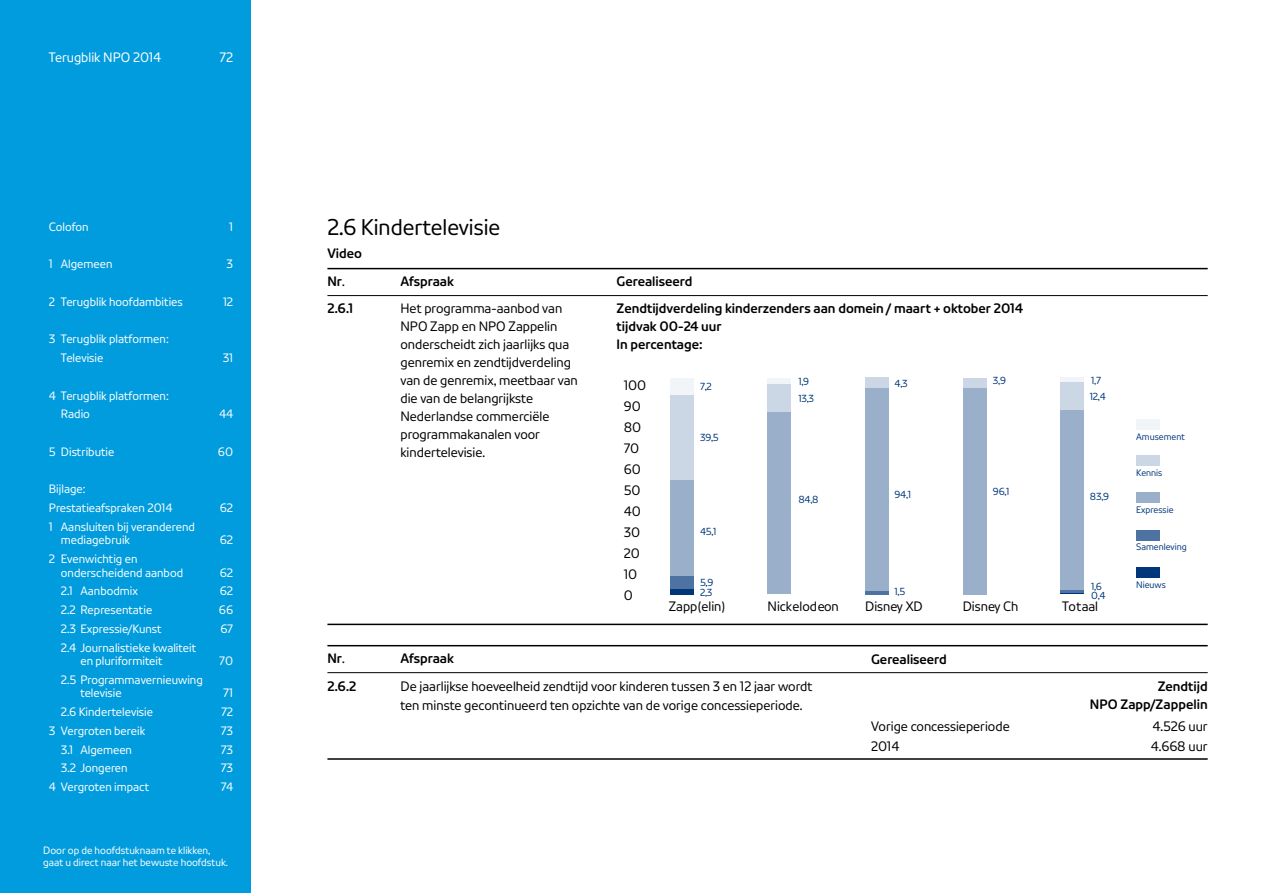
<style>
.page{position:relative;width:1263px;height:893px;background:#fff}
.page>*{position:absolute;margin:0;border:0;box-sizing:border-box;transform-origin:0 0}
.t1{font:22.5px "NPO Sans";color:#000}
.t2{font:13.5px/21px "NPO Sans";color:#000}
.t3{font:700 13.5px/27px "NPO Sans";color:#000}
.t4{font:13.5px "NPO Sans";color:#fff}
.t5{font:12px/13.5px "NPO Sans";color:#fff}
.t6{font:10.5px/12px "NPO Sans";color:#fff}
.t7{font:10.05px "NPO Sans";letter-spacing:-.025em;color:#00377b}
.t8{font:9.3px "NPO Sans";color:#00377b}
.s1{font-weight:400}
</style>
<div class="page">
<div style="left:0;top:0;width:251px;height:893px;background:#009cdd"></div>
<hr style="left:327px;top:268px;width:881px;height:1px;background:#000">
<hr style="left:327px;top:624px;width:881px;height:1px;background:#000">
<hr style="left:327px;top:295px;width:881px;height:1px;background:#000">
<hr style="left:1060px;top:592px;width:24px;height:2px;background:#00377b">
<hr style="left:1060px;top:590px;width:24px;height:2px;background:#4d73a3">
<div style="left:1060px;top:409px;width:24px;height:181px;background:#99afca"></div>
<div style="left:1060px;top:382px;width:24px;height:27px;background:#ccd7e5"></div>
<hr style="left:1060px;top:378px;width:24px;height:4px;background:#f2f5f8">
<div style="left:963px;top:387px;width:23px;height:207px;background:#99afca"></div>
<div style="left:963px;top:378px;width:23px;height:9px;background:#ccd7e5"></div>
<svg style="left:865px;top:590px;width:24px;height:4px"></svg>
<div style="left:865px;top:388px;width:24px;height:202px;background:#99afca"></div>
<div style="left:865px;top:378px;width:24px;height:10px;background:#ccd7e5"></div>
<div style="left:767px;top:411px;width:24px;height:183px;background:#99afca"></div>
<div style="left:767px;top:383px;width:24px;height:28px;background:#ccd7e5"></div>
<div style="left:767px;top:378px;width:24px;height:5px;background:#f2f5f8"></div>
<div style="left:670px;top:588px;width:24px;height:6px;background:#00377b"></div>
<div style="left:670px;top:576px;width:24px;height:12px;background:#4d73a3"></div>
<div style="left:670px;top:479px;width:24px;height:97px;background:#99afca"></div>
<div style="left:670px;top:394px;width:24px;height:85px;background:#ccd7e5"></div>
<div style="left:670px;top:378px;width:24px;height:16px;background:#f2f5f8"></div>
<div style="left:1136px;top:455px;width:24px;height:11px;background:#ccd7e5"></div>
<div style="left:1136px;top:492px;width:24px;height:11px;background:#99afca"></div>
<div style="left:1136px;top:530px;width:24px;height:10px;background:#4d73a3"></div>
<div style="left:1136px;top:567px;width:24px;height:11px;background:#00377b"></div>
<div style="left:1136px;top:419px;width:24px;height:10px;background:#f2f5f8"></div>
<hr style="left:327px;top:645px;width:881px;height:1px;background:#000">
<hr style="left:327px;top:672px;width:881px;height:1px;background:#000">
<hr style="left:327px;top:758px;width:881px;height:2px;background:#000">
<p class="t4" style="left:49px;top:49px;width:114px">Terugblik NPO 2014</p>
<p class="t4" style="left:219px;top:49px;width:15px">72</p>
<p class="t5" style="left:49px;top:220px;width:41px">Colofon</p>
<p class="t5" style="left:229px;top:220px;width:5px">1</p>
<p class="t5" style="left:49px;top:257px;width:65px">1 Algemeen</p>
<p class="t5" style="left:227px;top:257px;width:8px">3</p>
<p class="t5" style="left:49px;top:295px;width:135px">2 Terugblik hoofdambities</p>
<p class="t5" style="left:223px;top:295px;width:12px">12</p>
<p class="t5" style="left:61px;top:330px;width:109px;line-height:18.8px;text-indent:-12px">3 Terugblik platformen:<br>Televisie</p>
<p class="t5" style="left:223px;top:351px;width:12px">31</p>
<p class="t5" style="left:61px;top:386px;width:109px;line-height:18.8px;text-indent:-12px">4 Terugblik platformen:<br>Radio</p>
<p class="t5" style="left:219px;top:407px;width:16px">44</p>
<p class="t5" style="left:49px;top:445px;width:67px">5 Distributie</p>
<p class="t5" style="left:218px;top:445px;width:17px">60</p>
<p class="t5" style="left:49px;top:480px;width:125px;line-height:18.8px">Bijlage:<br>Prestatieafspraken 2014</p>
<p class="t5" style="left:220px;top:501px;width:15px">62</p>
<p class="t5" style="left:61px;top:520px;width:136px;text-indent:-12px">1 Aansluiten bij veranderend mediagebruik</p>
<p class="t5" style="left:61px;top:552px;width:124px;text-indent:-12px">2 Evenwichtig en onderscheidend aanbod</p>
<p class="t5" style="left:220px;top:533px;width:15px">62</p>
<p class="t5" style="left:220px;top:565px;width:15px">62</p>
<p class="t5" style="left:61px;top:584px;width:79px">2.1 Aanbodmix</p>
<p class="t5" style="left:220px;top:584px;width:15px">62</p>
<p class="t5" style="left:61px;top:603px;width:93px">2.2 Representatie</p>
<p class="t5" style="left:219px;top:603px;width:16px">66</p>
<p class="t5" style="left:61px;top:622px;width:102px">2.3 Expressie/Kunst</p>
<p class="t5" style="left:220px;top:622px;width:14px">67</p>
<p class="t5" style="left:80px;top:640px;width:117px;text-indent:-20px">2.4 Journalistieke kwaliteit en pluriformiteit</p>
<p class="t5" style="left:219px;top:654px;width:15px">70</p>
<p class="t5" style="left:80px;top:673px;width:124px;text-indent:-20px">2.5 Programmavernieuwing televisie</p>
<p class="t5" style="left:223px;top:686px;width:12px">71</p>
<p class="t5" style="left:61px;top:705px;width:94px">2.6 Kindertelevisie</p>
<p class="t5" style="left:221px;top:705px;width:14px">72</p>
<p class="t5" style="left:49px;top:724px;width:98px">3 Vergroten bereik</p>
<p class="t5" style="left:221px;top:724px;width:14px">73</p>
<p class="t5" style="left:61px;top:742px;width:73px">3.1 Algemeen</p>
<p class="t5" style="left:221px;top:742px;width:14px">73</p>
<p class="t5" style="left:61px;top:761px;width:68px">3.2 Jongeren</p>
<p class="t5" style="left:221px;top:761px;width:14px">73</p>
<p class="t5" style="left:49px;top:780px;width:102px">4 Vergroten impact</p>
<p class="t5" style="left:221px;top:780px;width:14px">74</p>
<p class="t6" style="left:43px;top:844px;width:186px">Door op de hoofdstuknaam te klikken, gaat u direct naar het bewuste hoofdstuk.</p>
<h1 class="t1" style="left:327px;top:213px;width:174px">2.6 Kindertelevisie</h1>
<p class="t3" style="left:327px;top:238px;width:36px;line-height:28.7px">Video<br>Nr<span class="s1">.</span></p>
<p class="t3" style="left:327px;top:295px;width:27px">2.6.1</p>
<p class="t3" style="left:400px;top:268px;width:55px">Afspraak</p>
<p class="t2" style="left:400px;top:299px;width:179px;line-height:18px">Het programma-aanbod van<br>NPO Zapp en NPO Zappelin onderscheidt zich jaarlijks qua genremix en zendtijdverdeling van de genremix, meetbaar van die van de belangrijkste<br>Nederlandse commerciële programmakanalen voor kindertelevisie.</p>
<p class="t3" style="left:617px;top:268px;width:408px">Gerealiseerd<br>Zendtijdverdeling kinderzenders aan domein / maart + oktober 2014</p>
<p class="t3" style="left:617px;top:317px;width:107px;line-height:18px">tijdvak 00-24 uur<br>In percentage:</p>
<p class="t2" style="left:624px;top:375px;width:24px">100<br>90<br>80<br>70<br>60<br>50<br>40<br>30<br>20<br>10<br>0</p>
<p class="t2" style="left:669px;top:595px;width:58px">Zapp(elin)</p>
<p class="t2" style="left:767px;top:595px;width:73px">Nickelodeon</p>
<p class="t2" style="left:865px;top:595px;width:59px">Disney XD</p>
<p class="t2" style="left:963px;top:595px;width:57px">Disney Ch</p>
<p class="t2" style="left:1062px;top:595px;width:38px">Totaal</p>
<p class="t7" style="left:993px;top:374px;width:15px">3,9</p>
<p class="t7" style="left:1091px;top:374px;width:11px">1,7</p>
<p class="t7" style="left:798px;top:375px;width:12px">1,9</p>
<p class="t7" style="left:894px;top:377px;width:15px">4,3</p>
<p class="t7" style="left:700px;top:380px;width:13px">7,2</p>
<p class="t7" style="left:1090px;top:390px;width:17px">12,4</p>
<p class="t7" style="left:798px;top:393px;width:17px">13,3</p>
<p class="t7" style="left:700px;top:431px;width:20px">39,5</p>
<p class="t7" style="left:993px;top:485px;width:18px">96,1</p>
<p class="t7" style="left:894px;top:488px;width:18px">94,1</p>
<p class="t7" style="left:1090px;top:490px;width:21px">83,9</p>
<p class="t7" style="left:798px;top:493px;width:22px">84,8</p>
<p class="t7" style="left:700px;top:525px;width:18px">45,1</p>
<p class="t7" style="left:700px;top:576px;width:15px">5,9</p>
<p class="t7" style="left:1091px;top:581px;width:12px">1,6</p>
<p class="t7" style="left:894px;top:585px;width:12px">1,5</p>
<p class="t7" style="left:1091px;top:589px;width:16px">0,4</p>
<p class="t7" style="left:700px;top:586px;width:14px">2,3</p>
<p class="t8" style="left:1136px;top:431px;width:50px">Amusement</p>
<p class="t8" style="left:1136px;top:467px;width:28px">Kennis</p>
<p class="t8" style="left:1136px;top:504px;width:39px">Expressie</p>
<p class="t8" style="left:1136px;top:541px;width:52px">Samenleving</p>
<p class="t8" style="left:1136px;top:579px;width:31px">Nieuws</p>
<p class="t3" style="left:327px;top:645px;width:31px">Nr<span class="s1">.<br></span>2.6.2</p>
<p class="t3" style="left:400px;top:645px;width:55px">Afspraak</p>
<p class="t2" style="left:400px;top:677px;width:413px;line-height:18.8px">De jaarlijkse hoeveelheid zendtijd voor kinderen tussen 3 en 12 jaar wordt ten minste gecontinueerd ten opzichte van de vorige concessieperiode.</p>
<p class="t3" style="left:871px;top:645px;width:77px">Gerealiseerd</p>
<p class="t3" style="left:1090px;top:677px;width:119px;line-height:17.5px;text-align:right">Zendtijd<br>NPO Zapp/Zappelin</p>
<p class="t2" style="left:871px;top:715px;width:140px">Vorige concessieperiode</p>
<p class="t2" style="left:1152px;top:715px;width:57px">4.526 uur</p>
<p class="t2" style="left:871px;top:735px;width:30px">2014</p>
<p class="t2" style="left:1151px;top:735px;width:58px">4.668 uur</p>
</div>
